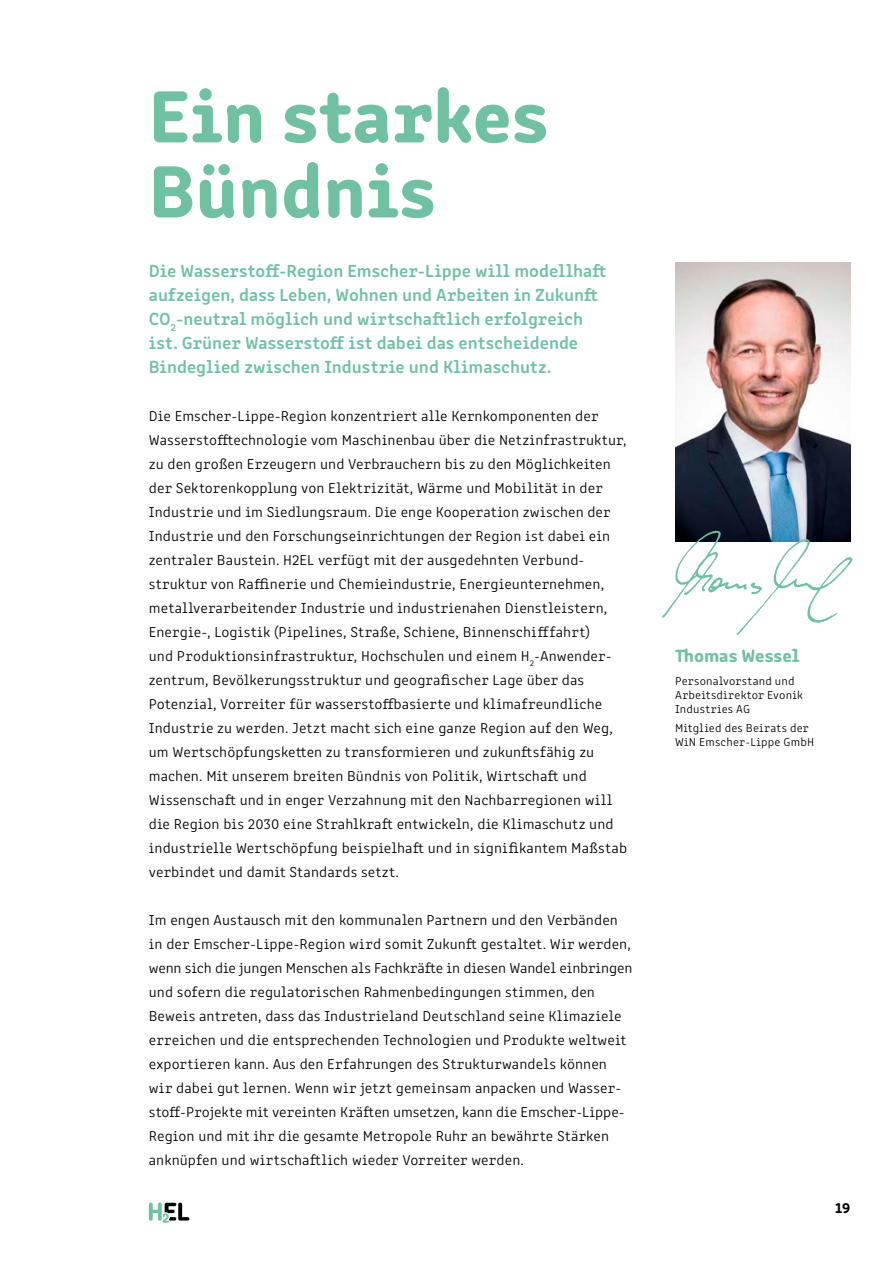
<style>
.page{position:relative;width:893px;height:1263px;background:#fff}
.page>*{position:absolute;margin:0;border:0;box-sizing:border-box;transform-origin:0 0}
.t1{font:75px/75px "Clone Rounded Latn Eb";color:#70c0a2}
.t2{font:600 18px/24px "Clone Rounded Latn";color:#70c0a2}
.t3{font:18px "Clone Rounded Latn Eb";color:#70c0a2}
.t4{font:300 15px/24px "Clone Rounded Latn";letter-spacing:.005em;color:#000}
.t5{font:700 15px "Clone Rounded Latn";color:#000}
.t6{font:300 12px/14.4px "Clone Rounded Latn";letter-spacing:.02em;color:#000}
</style>
<div class="page">
<svg style="left:149px;top:1202px;width:40px;height:21px"></svg>
<img style="left:675px;top:263px;width:175px;height:265px">
<img style="left:663px;top:528px;width:190px;height:107px">
<h1 class="t1" style="left:149px;top:72px;width:401px">Ein starkes<br>Bündnis</h1>
<p class="t2" style="left:149px;top:257px;width:459px">Die Wasserstoff-Region Emscher-Lippe will modellhaft aufzeigen, dass Leben, Wohnen und Arbeiten in Zukunft CO<sub>2</sub>-neutral möglich und wirtschaftlich erfolgreich ist. Grüner Wasserstoff ist dabei das entscheidende Bindeglied zwischen Industrie und Klimaschutz.</p>
<p class="t4" style="left:149px;top:403px;width:480px">Die Emscher-Lippe-Region konzentriert alle Kernkomponenten der Wasserstofftechnologie vom Maschinenbau über die Netzinfrastruktur, zu den großen Erzeugern und Verbrauchern bis zu den Möglichkeiten der Sektorenkopplung von Elektrizität, Wärme und Mobilität in der Industrie und im Siedlungsraum. Die enge Kooperation zwischen der Industrie und den Forschungseinrichtungen der Region ist dabei ein zentraler Baustein. H2EL verfügt mit der ausgedehnten Verbund&shy;struktur von Raffinerie und Chemieindustrie, Energieunternehmen, metallverarbeitender Industrie und industrienahen Dienstleistern, Energie-, Logistik (Pipelines, Straße, Schiene, Binnenschifffahrt)<br>und Produktionsinfrastruktur, Hochschulen und einem H<sub>2</sub>-Anwender&shy;zentrum, Bevölkerungsstruktur und geografischer Lage über das Potenzial, Vorreiter für wasserstoffbasierte und klimafreundliche Industrie zu werden. Jetzt macht sich eine ganze Region auf den Weg, um Wertschöpfungsketten zu transformieren und zukunftsfähig zu machen. Mit unserem breiten Bündnis von Politik, Wirtschaft und Wissenschaft und in enger Verzahnung mit den Nachbarregionen will die Region bis 2030 eine Strahlkraft entwickeln, die Klimaschutz und industrielle Wertschöpfung beispielhaft und in signifikantem Maßstab verbindet und damit Standards setzt.</p>
<p class="t4" style="left:149px;top:907px;width:485px">Im engen Austausch mit den kommunalen Partnern und den Verbänden in der Emscher-Lippe-Region wird somit Zukunft gestaltet. Wir werden, wenn sich die jungen Menschen als Fachkräfte in diesen Wandel einbringen und sofern die regulatorischen Rahmenbedingungen stimmen, den Beweis antreten, dass das Industrieland Deutschland seine Klimaziele erreichen und die entsprechenden Technologien und Produkte weltweit exportieren kann. Aus den Erfahrungen des Strukturwandels können wir dabei gut lernen. Wenn wir jetzt gemeinsam anpacken und Wasser&shy;stoff-Projekte mit vereinten Kräften umsetzen, kann die Emscher-Lippe-Region und mit ihr die gesamte Metropole Ruhr an bewährte Stärken anknüpfen und wirtschaftlich wieder Vorreiter werden.</p>
<p class="t3" style="left:675px;top:641px;width:126px">Thomas Wessel</p>
<p class="t6" style="left:675px;top:672px;width:129px">Personalvorstand und<br>Arbeitsdirektor Evonik<br>Industries AG</p>
<p class="t6" style="left:675px;top:720px;width:141px">Mitglied des Beirats der<br>WiN Emscher-Lippe GmbH</p>
<p class="t5" style="left:835px;top:1196px;width:17px">19</p>
</div>
